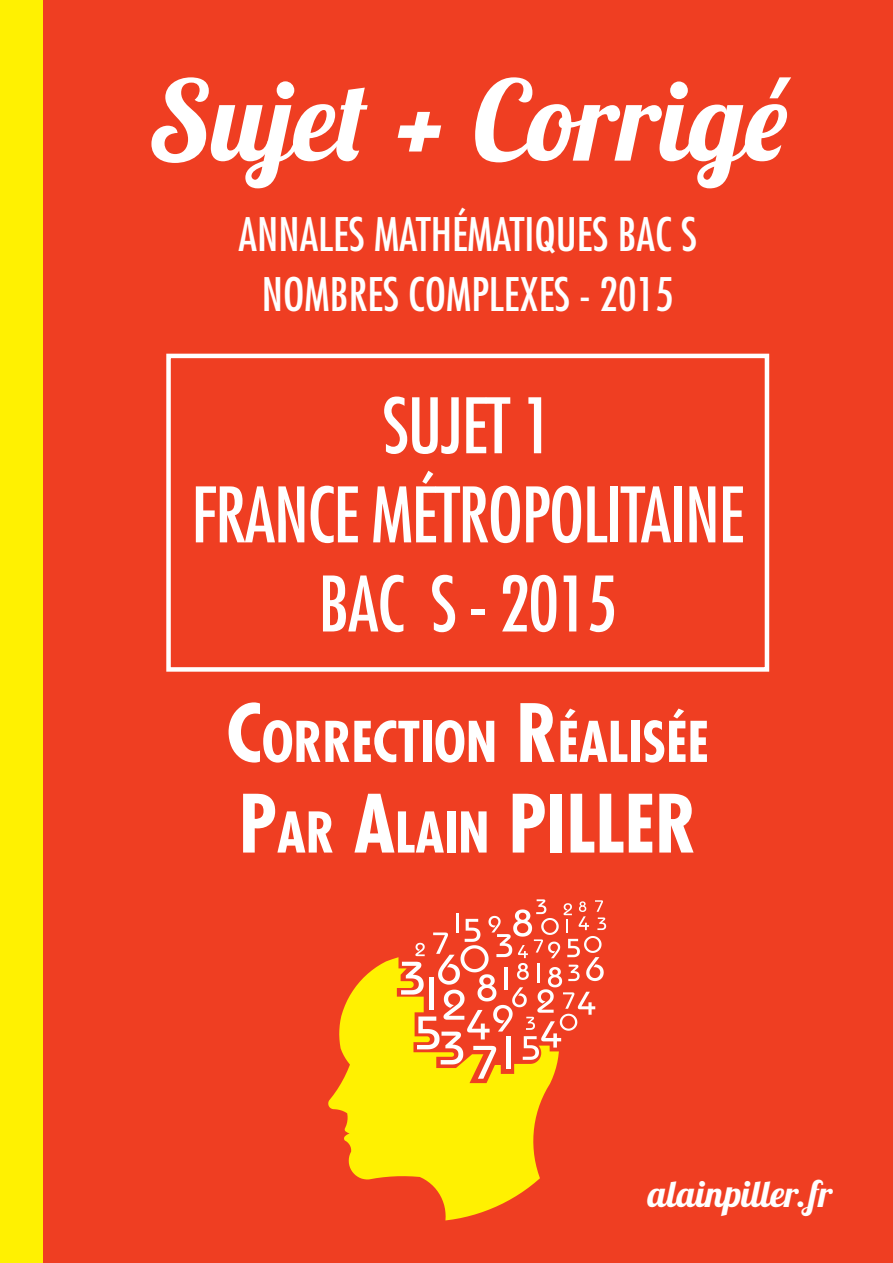
<style>
.page{position:relative;width:893px;height:1263px;background:#ef3e22}
.page>*{position:absolute;margin:0;border:0;box-sizing:border-box;transform-origin:0 0}
.t1{font:111px "Lobster 1.4";color:#fff}
.t2{font:700 condensed 78px "Futura LT";color:#fff}
.t3{font:condensed 74.25px/89.1px "Futura LT";letter-spacing:-.02em;color:#fff;text-align:center}
.t4{font:700 condensed 54.6px "Futura LT";color:#fff}
.t5{font:condensed 45px/60px "Futura LT";color:#fff;text-align:center}
.t6{font:36.6px "Lobster 1.4";color:#fff}
.s1{font-size:78px}
.s2{font-size:54.6px}
</style>
<div class="page">
<svg style="left:166px;top:353px;width:604px;height:319px"></svg>
<svg style="left:328px;top:957px;width:224px;height:263px;fill:#fff101"></svg>
<svg style="left:401px;top:899px;width:205px;height:180px"></svg>
<div style="left:0;top:0;width:43px;height:1263px;background:#fff101"></div>
<h1 class="t1" style="left:148px;top:50px;width:640px">Sujet + Corrigé</h1>
<p class="t5" style="left:239px;top:204px;width:460px">ANNALES MATHÉMATIQUES BAC S<br>NOMBRES COMPLEXES - 2015</p>
<h3 class="t3" style="left:191px;top:381px;width:554px">SUJET 1<br>FRANCE MÉTROPOLITAINE<br>BAC S - 2015</h3>
<p class="t4" style="left:227px;top:708px;width:484px"><span class="s1">C</span>ORRECTION <span class="s1">R</span>ÉALISÉE</p>
<h2 class="t2" style="left:239px;top:775px;width:338px">P<span class="s2">AR</span> A<span class="s2">LAIN</span> PILLER</h2>
<p class="t6" style="left:648px;top:1170px;width:186px">alainpiller.fr</p>
</div>
